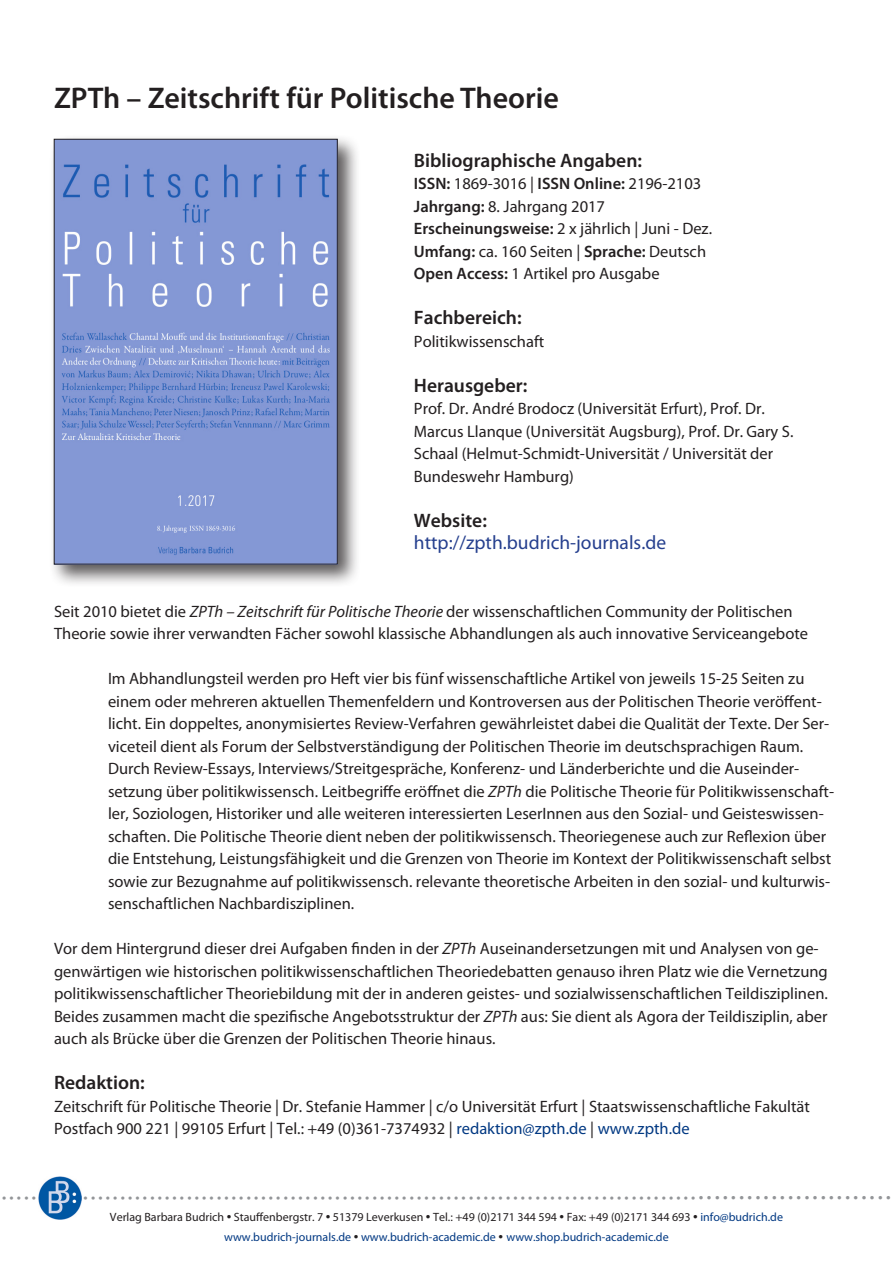
<style>
.page{position:relative;width:893px;height:1263px;background:#fff}
.page>*{position:absolute;margin:0;border:0;box-sizing:border-box;transform-origin:0 0}
.bibliografie{font:600 30px "Myriad Pro";color:#231f20}
.fließtext{font:600 19.5px "Myriad Pro";color:#231f20}
.t1{font:19.5px "Myriad Pro";color:#253f8e}
.t2{font:16.5px/22.5px "Myriad Pro";color:#231f20}
.t3{font:15px "Myriad Pro";color:#939598}
.t4{font:12px "Myriad Pro";color:#231f20}
.t5{font:12px "Myriad Pro";color:#003882}
.s1{font-weight:600}
.s2{font-style:italic}
.s3{color:#003882}
.s4{font-size:16.5px}
.s5{font-size:16.5px;color:#231f20}
</style>
<div class="page">
<div style="left:49px;top:134px;width:312px;height:453px;background:#231f20;opacity:.75"></div>
<img style="left:56px;top:141px;width:279px;height:421px">
<div style="left:54px;top:139px;width:283px;height:425px;border:1px solid #231f20"></div>
<img style="left:39px;top:1177px;width:42px;height:42px">
<p class="bibliografie" style="left:54px;top:79px;width:506px">ZPTh – Zeitschrift für Politische Theorie</p>
<p class="fließtext" style="left:414px;top:148px;width:230px">Bibliographische Angaben:</p>
<p class="t2" style="left:414px;top:172px;width:289px"><span class="s1">ISSN:</span> 1869-3016 | <span class="s1">ISSN Online:</span> 2196-2103</p>
<p class="t2" style="left:414px;top:194px;width:193px"><span class="s1">Jahrgang:</span> 8. Jahrgang 2017</p>
<p class="t2" style="left:414px;top:217px;width:300px"><span class="s1">Erscheinungsweise:</span> 2 x jährlich | Juni - Dez.</p>
<p class="t2" style="left:414px;top:239px;width:294px"><span class="s1">Umfang:</span> ca. 160 Seiten | <span class="s1">Sprache:</span> Deutsch</p>
<p class="t2" style="left:414px;top:262px;width:247px"><span class="s1">Open Access:</span> 1 Artikel pro Ausgabe</p>
<p class="fließtext" style="left:414px;top:305px;width:109px">Fachbereich:</p>
<p class="t2" style="left:414px;top:329px;width:132px">Politikwissenschaft</p>
<p class="fließtext" style="left:414px;top:373px;width:115px">Herausgeber:</p>
<p class="t2" style="left:414px;top:397px;width:353px">Prof. Dr. André Brodocz (Universität Erfurt), Prof. Dr.</p>
<p class="t2" style="left:414px;top:419px;width:381px">Marcus Llanque (Universität Augsburg), Prof. Dr. Gary S.<br>Schaal (Helmut-Schmidt-Universität / Universität der</p>
<p class="t2" style="left:414px;top:464px;width:162px">Bundeswehr Hamburg)</p>
<p class="fließtext" style="left:414px;top:508px;width:75px">Website:</p>
<p class="t1" style="left:414px;top:530px;width:254px">http://zpth.budrich-journals.de</p>
<p class="t2" style="left:54px;top:599px;width:740px">Seit 2010 bietet die <span class="s2">ZPTh – Zeitschrift für Politische Theorie</span> der wissenschaftlichen Community der Politischen</p>
<p class="t2" style="left:54px;top:622px;width:756px">Theorie sowie ihrer verwandten Fächer sowohl klassische Abhandlungen als auch innovative Serviceangebote</p>
<p class="t2" style="left:108px;top:667px;width:698px">Im Abhandlungsteil werden pro Heft vier bis fünf wissenschaftliche Artikel von jeweils 15-25 Seiten zu</p>
<p class="t2" style="left:108px;top:689px;width:723px">einem oder mehreren aktuellen Themenfeldern und Kontroversen aus der Politischen Theorie veröffent&shy;licht. Ein doppeltes, anonymisiertes Review-Verfahren gewährleistet dabei die Qualität der Texte. Der Ser&shy;viceteil dient als Forum der Selbstverständigung der Politischen Theorie im deutschsprachigen Raum.<br>Durch Review-Essays, Interviews/Streitgespräche, Konferenz- und Länderberichte und die Auseinder-</p>
<p class="t2" style="left:108px;top:779px;width:728px">setzung über politikwissensch. Leitbegriffe eröffnet die <span class="s2">ZPTh</span> die Politische Theorie für Politikwissenschaft&shy;ler, Soziologen, Historiker und alle weiteren interessierten LeserInnen aus den Sozial- und Geisteswissen&shy;schaften. Die Politische Theorie dient neben der politikwissensch. Theoriegenese auch zur Reflexion über die Entstehung, Leistungsfähigkeit und die Grenzen von Theorie im Kontext der Politikwissenschaft selbst sowie zur Bezugnahme auf politikwissensch. relevante theoretische Arbeiten in den sozial- und kulturwis&shy;senschaftlichen Nachbardisziplinen.</p>
<p class="t2" style="left:54px;top:937px;width:775px">Vor dem Hintergrund dieser drei Aufgaben finden in der <span class="s2">ZPTh</span> Auseinandersetzungen mit und Analysen von ge&shy;genwärtigen wie historischen politikwissenschaftlichen Theoriedebatten genauso ihren Platz wie die Vernetzung politikwissenschaftlicher Theoriebildung mit der in anderen geistes- und sozialwissenschaftlichen Teildisziplinen.<br>Beides zusammen macht die spezifische Angebotsstruktur der <span class="s2">ZPTh</span> aus: Sie dient als Agora der Teildisziplin, aber auch als Brücke über die Grenzen der Politischen Theorie hinaus.</p>
<p class="fließtext" style="left:54px;top:1070px;width:92px">Redaktion:</p>
<p class="t2" style="left:54px;top:1094px;width:757px">Zeitschrift für Politische Theorie | Dr. Stefanie Hammer | c/o Universität Erfurt | Staatswissenschaftliche Fakultät</p>
<p class="t2" style="left:54px;top:1117px;width:637px">Postfach 900 221 | 99105 Erfurt | Tel.: +49 (0)361-7374932 | <span class="s3">redaktion@zpth.de</span> | <span class="s3">www.zpth.de</span></p>
<p class="t3" style="left:2px;top:1187px;width:890px">• • • • • • • • • • • • • • • • • • • • • • • • • • • • • • • • • • • • • • • • • • • • • • • • • • • • • • • • • • • • • • • • • • • • • • • • • • • • • • • • • • • • • • • • • • • • • • <span class="s4">• • • • • • • • • • • • • • • • • • • • • • • •</span></p>
<p class="t4" style="left:110px;top:1210px;width:674px">Verlag Barbara Budrich <span class="s4">•</span> Stauffenbergstr. 7 <span class="s4">•</span> 51379 Leverkusen <span class="s4">•</span> Tel.: +49 (0)2171 344 594 <span class="s4">•</span> Fax: +49 (0)2171 344 693 <span class="s4">•</span> <span class="s3">info@budrich.de</span></p>
<p class="t5" style="left:224px;top:1230px;width:446px">www.budrich-journals.de <span class="s5">•</span> www.budrich-academic.de <span class="s5">•</span> www.shop.budrich-academic.de</p>
</div>
